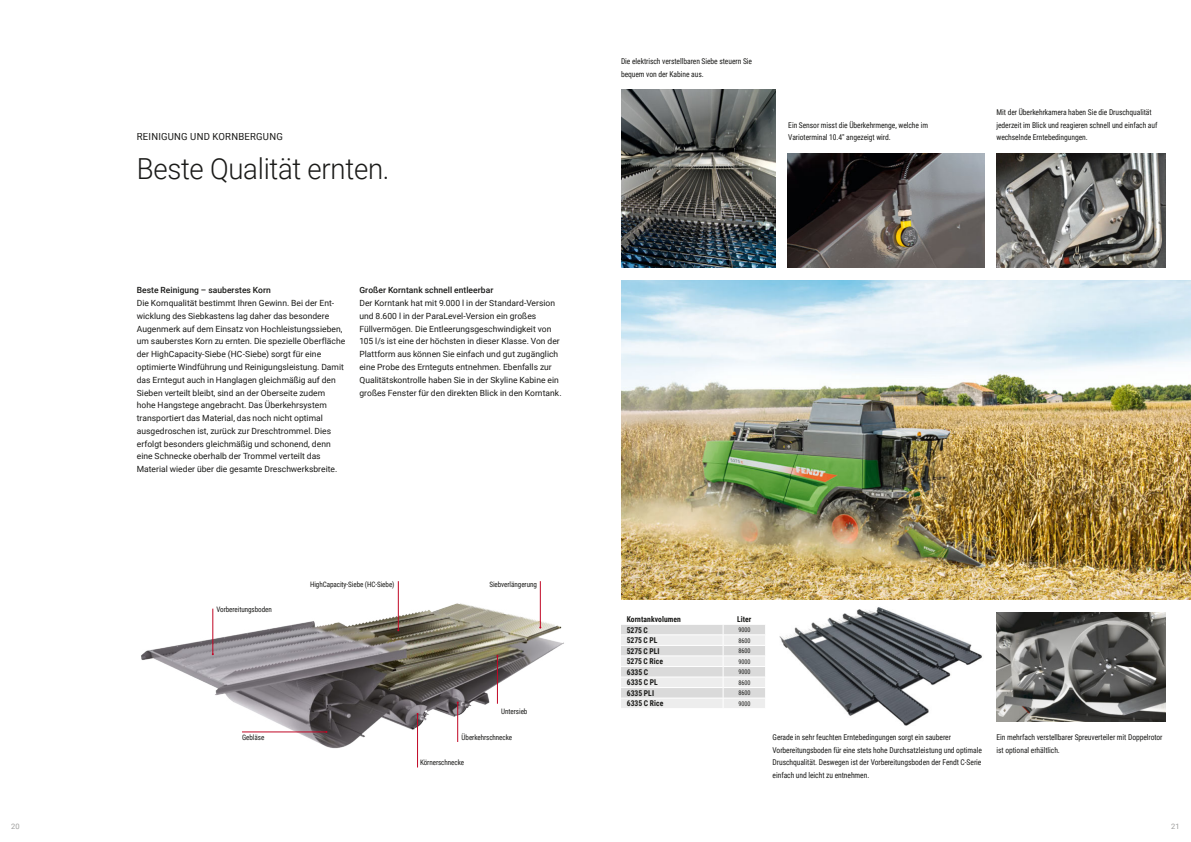
<style>
.page{position:relative;width:1191px;height:842px;background:#fff}
.page>*{position:absolute;margin:0;border:0;box-sizing:border-box;transform-origin:0 0}
.t1{font:300 29px "Roboto";letter-spacing:-.01em;color:#1a1a18;scale:.95 1}
.t2{font:10px "Roboto";letter-spacing:.025em;color:#1a1a18;scale:.95 1}
.t3{font:8.5px/12.8px "Roboto";letter-spacing:.005em;color:#1a1a18}
.t4{font:500 8.5px "Roboto";letter-spacing:.005em;color:#1a1a18}
.t5{font:8px/12.8px "Roboto Condensed";letter-spacing:-.01em;color:#1a1a18;scale:.95 1}
.t6{font:700 8px "Roboto Condensed";letter-spacing:.005em;color:#1a1a18;scale:.95 1}
.t7{font:7.5px "Roboto Condensed";letter-spacing:-.01em;color:#1a1a18;scale:.95 1}
.t8{font:7.5px "Roboto";color:#9f9f9e}
.t9{font:6.5px "Roboto Condensed";letter-spacing:-.01em;color:#1a1a18;scale:.95 1}
</style>
<div class="page">
<img style="left:141px;top:603px;width:423px;height:164px">
<hr style="left:212px;top:609px;width:1px;height:45px;background:#c10624">
<hr style="left:398px;top:581px;width:1px;height:49px;background:#c10624">
<hr style="left:540px;top:581px;width:1px;height:46px;background:#c10624">
<hr style="left:457px;top:702px;width:1px;height:40px;background:#c10624">
<hr style="left:417px;top:714px;width:1px;height:53px;background:#c10624">
<hr style="left:242px;top:732px;width:84px;height:1px;background:#c10624">
<hr style="left:497px;top:656px;width:1px;height:48px;background:#c10624">
<img style="left:621px;top:89px;width:155px;height:179px">
<img style="left:788px;top:153px;width:196px;height:115px">
<img style="left:996px;top:612px;width:169px;height:109px">
<img style="left:996px;top:153px;width:169px;height:115px">
<img style="left:779px;top:607px;width:203px;height:119px">
<img style="left:621px;top:281px;width:570px;height:319px">
<svg style="left:621px;top:625px;width:144px;height:83px;background:#e6e6e6"></svg>
<p class="t8" style="left:11px;top:821px;width:10px">20</p>
<p class="t2" style="left:137px;top:130px;width:155px">REINIGUNG UND KORNBERGUNG</p>
<h1 class="t1" style="left:137px;top:148px;width:267px">Beste Qualität ernten.</h1>
<p class="t4" style="left:137px;top:284px;width:135px">Beste Reinigung – sauberstes Korn</p>
<p class="t3" style="left:137px;top:296px;width:210px">Die Kornqualität bestimmt Ihren Gewinn. Bei der Ent wicklung des Siebkastens lag daher das besondere Augenmerk auf dem Einsatz von Hochleistungssieben, um sauberstes Korn zu ernten. Die spezielle Oberfläche der HighCapacity-Siebe (HC-Siebe) sorgt für eine optimierte Windführung und Reinigungsleistung. Damit das Erntegut auch in Hanglagen gleichmäßig auf den Sieben verteilt bleibt, sind an der Oberseite zudem hohe Hangstege angebracht. Das Überkehrsystem transportiert das Material, das noch nicht optimal ausgedroschen ist, zurück zur Dreschtrommel. Dies erfolgt besonders gleichmäßig und schonend, denn eine Schnecke oberhalb der Trommel verteilt das Material wieder über die gesamte Dreschwerksbreite.</p>
<p class="t4" style="left:359px;top:284px;width:135px">Großer Korntank schnell entleerbar</p>
<p class="t3" style="left:359px;top:296px;width:204px">Der Korntank hat mit 9.000 l in der Standard-Version und 8.600 l in der ParaLevel-Version ein großes Füllvermögen. Die Entleerungsgeschwindigkeit von 105 l/s ist eine der höchsten in dieser Klasse. Von der Plattform aus können Sie einfach und gut zugänglich eine Probe des Ernteguts entnehmen. Ebenfalls zur Qualitätskontrolle haben Sie in der Skyline Kabine ein großes Fenster für den direkten Blick in den Korntank.</p>
<p class="t7" style="left:216px;top:604px;width:60px">Vorbereitungsboden</p>
<p class="t7" style="left:242px;top:732px;width:25px">Gebläse</p>
<p class="t7" style="left:310px;top:579px;width:90px">HighCapacity-Siebe (HC-Siebe)</p>
<p class="t7" style="left:489px;top:579px;width:51px">Siebverlängerung</p>
<p class="t7" style="left:501px;top:706px;width:29px">Untersieb</p>
<p class="t7" style="left:461px;top:732px;width:55px">Überkehrschnecke</p>
<p class="t7" style="left:420px;top:757px;width:48px">Körnerschnecke</p>
<p class="t5" style="left:621px;top:54px;width:139px">Die elektrisch verstellbaren Siebe steuern Sie bequem von der Kabine aus.</p>
<p class="t5" style="left:788px;top:118px;width:149px">Ein Sensor misst die Überkehrmenge, welche im<br>Varioterminal 10.4" angezeigt wird.</p>
<p class="t5" style="left:996px;top:105px;width:171px">Mit der Überkehrkamera haben Sie die Druschqualität jederzeit im Blick und reagieren schnell und einfach auf wechselnde Erntebedingungen.</p>
<p class="t6" style="left:626px;top:614px;width:59px">Korntankvolumen</p>
<p class="t6" style="left:737px;top:614px;width:17px">Liter</p>
<p class="t6" style="left:626px;top:624px;width:24px">5275 C</p>
<p class="t9" style="left:738px;top:625px;width:14px">9000</p>
<p class="t6" style="left:626px;top:635px;width:34px">5275 C PL</p>
<p class="t9" style="left:738px;top:636px;width:14px">8600</p>
<p class="t6" style="left:626px;top:645px;width:36px">5275 C PLI</p>
<p class="t9" style="left:738px;top:646px;width:14px">8600</p>
<p class="t6" style="left:626px;top:656px;width:40px">5275 C Rice</p>
<p class="t9" style="left:738px;top:657px;width:14px">9000</p>
<p class="t6" style="left:626px;top:666px;width:24px">6335 C</p>
<p class="t9" style="left:738px;top:667px;width:14px">9000</p>
<p class="t6" style="left:626px;top:677px;width:34px">6335 C PL</p>
<p class="t9" style="left:738px;top:678px;width:14px">8600</p>
<p class="t6" style="left:626px;top:687px;width:30px">6335 PLI</p>
<p class="t9" style="left:738px;top:688px;width:14px">8600</p>
<p class="t6" style="left:626px;top:698px;width:40px">6335 C Rice</p>
<p class="t9" style="left:738px;top:699px;width:14px">9000</p>
<p class="t5" style="left:772px;top:730px;width:222px">Gerade in sehr feuchten Erntebedingungen sorgt ein sauberer Vorbereitungsboden für eine stets hohe Durchsatzleistung und optimale Druschqualität. Deswegen ist der Vorbereitungsboden der Fendt C-Serie einfach und leicht zu entnehmen.</p>
<p class="t5" style="left:996px;top:730px;width:176px">Ein mehrfach verstellbarer Spreuverteiler mit Doppelrotor ist optional erhältlich.</p>
<p class="t8" style="left:1171px;top:821px;width:10px">21</p>
</div>
